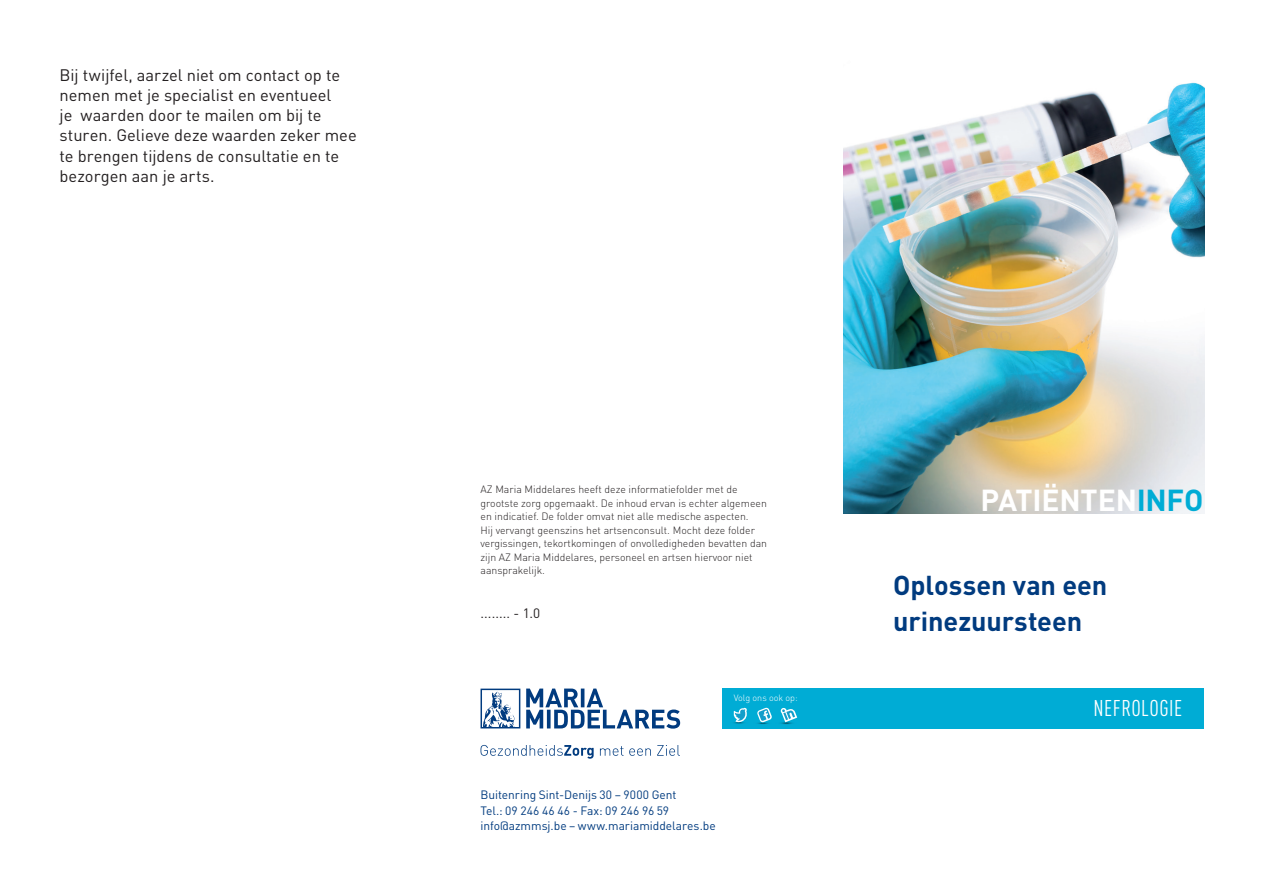
<style>
.page{position:relative;width:1263px;height:893px;background:#fff}
.page>*{position:absolute;margin:0;border:0;box-sizing:border-box;transform-origin:0 0}
.t1{font:700 30px "DINOT";letter-spacing:-.01em;color:#fff}
.t2{font:700 27px/36px "DINOT";color:#013b7f}
.t3{font:condensed 22.5px "DINOT";letter-spacing:.02em;color:#fff}
.t4{font:16.5px/20.2px "DINOT";color:#231f20}
.t5{font:13.5px "DINOT";color:#231f20}
.t6{font:12px/15.8px "DINOT";letter-spacing:-.005em;color:#013b7f}
.t7{font:300 10.5px/13.5px "DINOT";color:#231f20}
.t8{font:300 9px "DINOT";color:#fff}
.s1{color:#00acd5}
</style>
<div class="page">
<img style="left:843px;top:82px;width:361px;height:431px">
<div style="left:722px;top:688px;width:481px;height:41px;background:#00acd5"></div>
<svg style="left:526px;top:689px;width:154px;height:40px"></svg>
<svg style="left:480px;top:689px;width:40px;height:39px"></svg>
<svg style="left:480px;top:745px;width:114px;height:14px"></svg>
<svg style="left:600px;top:746px;width:23px;height:10px"></svg>
<svg style="left:629px;top:748px;width:22px;height:8px"></svg>
<svg style="left:657px;top:745px;width:23px;height:11px"></svg>
<svg style="left:733px;top:708px;width:65px;height:16px"></svg>
<h3 class="t4" style="left:60px;top:64px;width:299px">Bij twijfel, aarzel niet om contact op te nemen met je specialist en eventueel<br>je waarden door te mailen om bij te sturen. Gelieve deze waarden zeker mee te brengen tijdens de consultatie en te bezorgen aan je arts.</h3>
<p class="t7" style="left:480px;top:483px;width:288px">AZ Maria Middelares heeft deze informatiefolder met de grootste zorg opgemaakt. De inhoud ervan is echter algemeen en indicatief. De folder omvat niet alle medische aspecten.<br>Hij vervangt geenszins het artsenconsult. Mocht deze folder vergissingen, tekortkomingen of onvolledigheden bevatten dan zijn AZ Maria Middelares, personeel en artsen hiervoor niet aansprakelijk.</p>
<p class="t5" style="left:480px;top:604px;width:61px">........ - 1.0</p>
<p class="t8" style="left:734px;top:692px;width:66px">Volg ons ook op:</p>
<p class="t6" style="left:480px;top:786px;width:237px">Buitenring Sint-Denijs 30 – 9000 Gent<br>Tel.: 09 246 46 46 - Fax: 09 246 96 59 info@azmmsj.be – www.mariamiddelares.be</p>
<h1 class="t1" style="left:980px;top:480px;width:224px">PATIËNTEN<span class="s1">INFO</span></h1>
<h2 class="t2" style="left:893px;top:566px;width:216px">Oplossen van een urinezuursteen</h2>
<h3 class="t3" style="left:1093px;top:695px;width:90px">NEFROLOGIE</h3>
</div>
